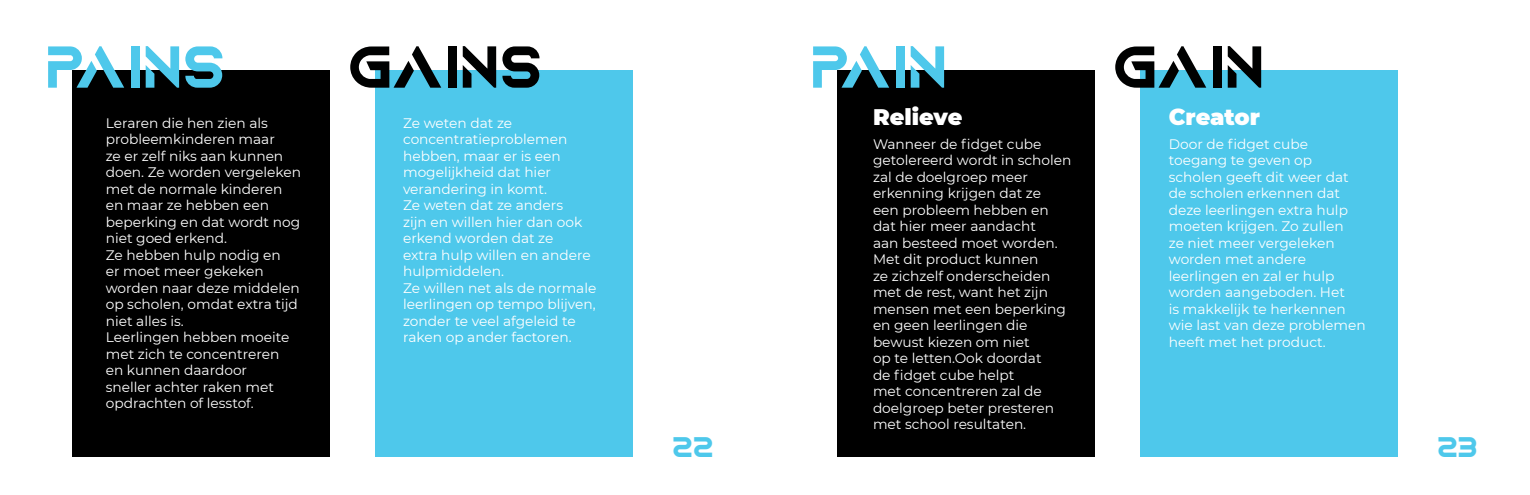
<style>
.page{position:relative;width:1530px;height:495px;background:#fff}
.page>*{position:absolute;margin:0;border:0;box-sizing:border-box;transform-origin:0 0}
.t1{font:700 62.5px "Aquire";color:#4ec8eb}
.t2{font:700 62.5px "Aquire";color:#000101}
.t3{font:700 30px "Aquire";color:#4ec8eb}
.t4{font:900 22.5px "Montserrat";color:#fff}
.t5{font:13.75px/16.5px "Montserrat";color:#fff}
</style>
<div class="page">
<div style="left:73px;top:70px;width:257px;height:386px;background:#000"></div>
<div style="left:375px;top:70px;width:257px;height:386px;background:#4ec8eb"></div>
<div style="left:838px;top:70px;width:257px;height:386px;background:#000"></div>
<div style="left:1140px;top:70px;width:257px;height:386px;background:#4ec8eb"></div>
<h1 class="t1" style="left:45px;top:30px;width:176px">PAINS</h1>
<h1 class="t2" style="left:347px;top:30px;width:191px">GAINS</h1>
<p class="t5" style="left:106px;top:114px;width:197px">Leraren die hen zien als probleemkinderen maar<br>ze er zelf niks aan kunnen doen. Ze worden vergeleken met de normale kinderen en maar ze hebben een beperking en dat wordt nog niet goed erkend.<br>Ze hebben hulp nodig en<br>er moet meer gekeken worden naar deze middelen op scholen, omdat extra tijd niet alles is.<br>Leerlingen hebben moeite met zich te concentreren<br>en kunnen daardoor<br>sneller achter raken met opdrachten of lesstof.</p>
<p class="t5" style="left:403px;top:114px;width:195px">Ze weten dat ze concentratieproblemen hebben, maar er is een mogelijkheid dat hier verandering in komt.<br>Ze weten dat ze anders<br>zijn en willen hier dan ook erkend worden dat ze<br>extra hulp willen en andere hulpmiddelen.<br>Ze willen net als de normale leerlingen op tempo blijven, zonder te veel afgeleid te raken op ander factoren.</p>
<h2 class="t3" style="left:672px;top:429px;width:43px">22</h2>
<h1 class="t1" style="left:810px;top:30px;width:139px">PAIN</h1>
<h1 class="t2" style="left:1112px;top:30px;width:154px">GAIN</h1>
<h3 class="t4" style="left:873px;top:100px;width:91px">Relieve</h3>
<h3 class="t4" style="left:1169px;top:100px;width:93px">Creator</h3>
<p class="t5" style="left:873px;top:135px;width:200px">Wanneer de fidget cube getolereerd wordt in scholen zal de doelgroep meer erkenning krijgen dat ze<br>een probleem hebben en dat hier meer aandacht<br>aan besteed moet worden.<br>Met dit product kunnen<br>ze zichzelf onderscheiden met de rest, want het zijn mensen met een beperking en geen leerlingen die bewust kiezen om niet<br>op te letten.Ook doordat<br>de fidget cube helpt<br>met concentreren zal de doelgroep beter presteren met school resultaten.</p>
<p class="t5" style="left:1169px;top:135px;width:198px">Door de fidget cube toegang te geven op scholen geeft dit weer dat de scholen erkennen dat deze leerlingen extra hulp moeten krijgen. Zo zullen<br>ze niet meer vergeleken worden met andere leerlingen en zal er hulp worden aangeboden. Het<br>is makkelijk te herkennen wie last van deze problemen heeft met het product.</p>
<h2 class="t3" style="left:1437px;top:429px;width:42px">23</h2>
</div>
